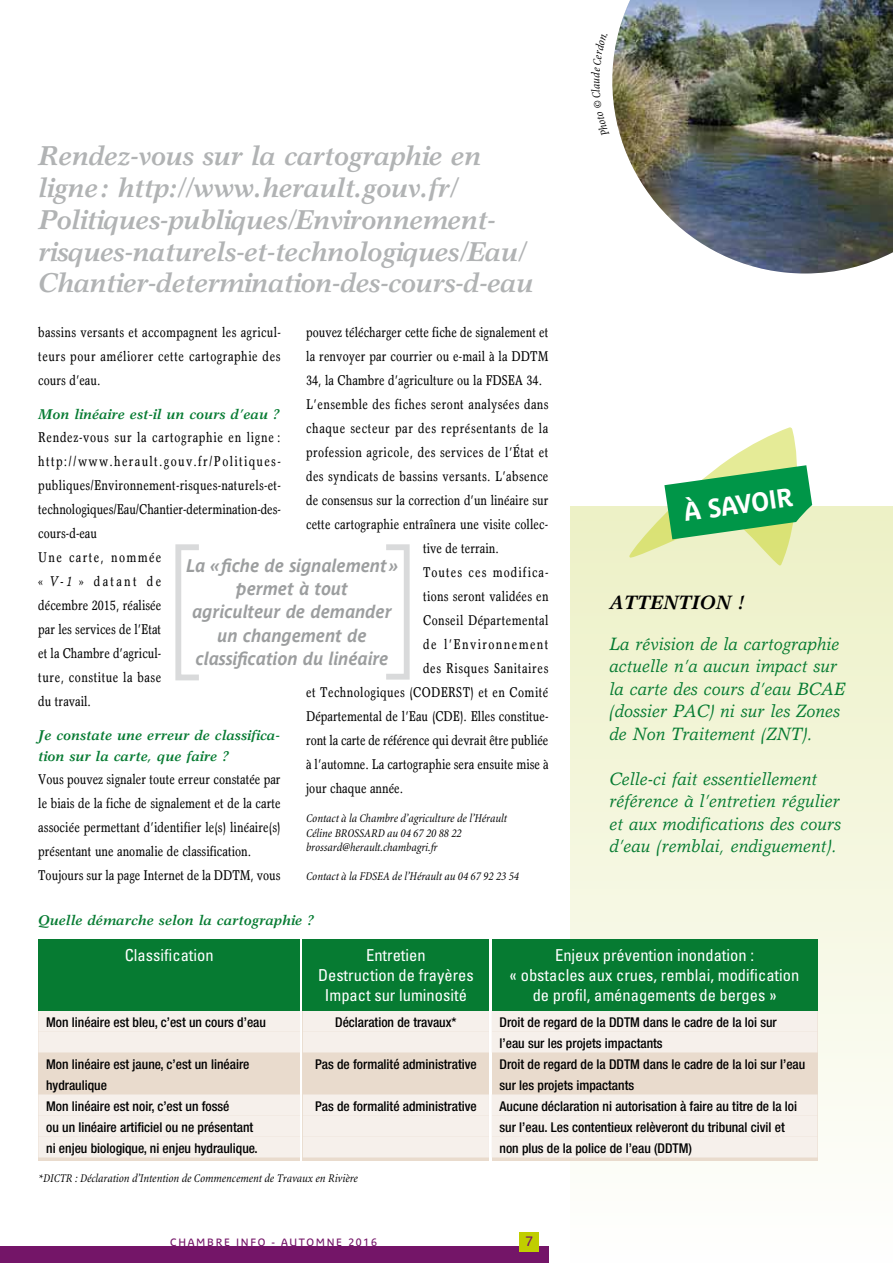
<style>
.page{position:relative;width:893px;height:1263px;background:#fff}
.page>*{position:absolute;margin:0;border:0;box-sizing:border-box;transform-origin:0 0}
.t1{font:italic 700 27.45px/31.8px "Garth Graphic";letter-spacing:-.02em;color:#b1b3b4}
.t2{font:700 25.95px "Parisine Plus Ptf";color:#fff;scale:.92 1}
.t3{font:italic 700 19.5px "Garth Graphic";color:#000}
.t4{font:italic 700 18.15px/23.4px "Parisine Plus Ptf";color:#9c9e9f;text-align:center;scale:.95 1}
.t5{font:italic 18px/22.5px "Garth Graphic";color:#067b32}
.t6{font:condensed 16.5px/19.8px "Univers";color:#fff;text-align:center}
.t7{font:condensed 14.25px/24px "Garth Graphic";letter-spacing:.005em;color:#000}
.t8{font:condensed 14.25px "Garth Graphic";letter-spacing:.025em;color:#000}
.t9{font:italic 700 14.25px/21px "Garth Graphic";color:#067b32}
.t10{font:condensed 14.25px "Garth Graphic";letter-spacing:.04em;color:#000}
.t11{font:condensed 14.25px "Garth Graphic";letter-spacing:.03em;color:#000}
.t12{font:condensed 14.25px "Garth Graphic";letter-spacing:.07em;color:#000}
.t13{font:condensed 14.25px "Garth Graphic";letter-spacing:.095em;color:#000}
.t14{font:500 condensed 13.5px/21px "Helvetica Neue";color:#000}
.t15{font:13.5px "Parisine Plus Ptf";color:#741568}
.t16{font:italic condensed 12px/14.4px "Minion";color:#000}
.t17{font:10.5px "Parisine Plus Ptf";letter-spacing:.16em;color:#741568}
.s1{font-style:italic;font-stretch:normal}
</style>
<div class="page">
<div style="left:0;top:1246px;width:549px;height:17px;background:#741568"></div>
<div style="left:519px;top:1232px;width:20px;height:19px;background:#c0ce00"></div>
<div style="left:570px;top:506px;width:323px;height:757px;background:linear-gradient(to bottom,#ecf1c5,#fefefe)"></div>
<svg style="left:629px;top:427px;width:183px;height:138px"></svg>
<div style="left:303px;top:1009px;width:186px;height:152px;background:#e9dbcd"></div>
<div style="left:303px;top:1010px;width:186px;height:21px;background:#f6f0eb"></div>
<div style="left:303px;top:1031px;width:186px;height:21px;background:#f6f0eb"></div>
<div style="left:303px;top:1094px;width:186px;height:21px;background:#f6f0eb"></div>
<div style="left:303px;top:1115px;width:186px;height:21px;background:#f6f0eb"></div>
<div style="left:303px;top:1136px;width:186px;height:21px;background:#f6f0eb"></div>
<div style="left:303px;top:939px;width:186px;height:71px;background:#067b32"></div>
<div style="left:38px;top:1009px;width:262px;height:152px;background:#e9dbcd"></div>
<div style="left:38px;top:1010px;width:262px;height:21px;background:#f6f0eb"></div>
<div style="left:38px;top:1031px;width:262px;height:21px;background:#f6f0eb"></div>
<div style="left:38px;top:1094px;width:262px;height:21px;background:#f6f0eb"></div>
<div style="left:38px;top:1115px;width:262px;height:21px;background:#f6f0eb"></div>
<div style="left:38px;top:1136px;width:262px;height:21px;background:#f6f0eb"></div>
<div style="left:38px;top:939px;width:262px;height:71px;background:#067b32"></div>
<div style="left:492px;top:1009px;width:325px;height:152px;background:#e9dbcd"></div>
<div style="left:492px;top:1010px;width:325px;height:21px;background:#f6f0eb"></div>
<div style="left:492px;top:1031px;width:325px;height:21px;background:#f6f0eb"></div>
<div style="left:492px;top:1094px;width:325px;height:21px;background:#f6f0eb"></div>
<div style="left:492px;top:1115px;width:325px;height:21px;background:#f6f0eb"></div>
<div style="left:492px;top:1136px;width:325px;height:21px;background:#f6f0eb"></div>
<div style="left:492px;top:939px;width:325px;height:71px;background:#067b32"></div>
<div style="left:175px;top:544px;width:27px;height:136px;border:6px solid #d9dadb"></div>
<div style="left:383px;top:544px;width:27px;height:136px;border:6px solid #d9dadb"></div>
<img style="left:612px;top:0;width:281px;height:273px">
<h1 class="t1" style="left:38px;top:140px;width:497px">Rendez-vous sur la cartographie en ligne: http://www.herault.gouv.fr/ Politiques-publiques/Environnement&shy;risques-naturels-et-technologiques/Eau/ Chantier-determination-des-cours-d-eau</h1>
<p class="t7" style="left:306px;top:320px;width:244px">pouvez télécharger cette fiche de signalement et</p>
<p class="t7" style="left:306px;top:344px;width:244px">la renvoyer par courrier ou e-mail à la DDTM</p>
<p class="t7" style="left:306px;top:368px;width:237px">34, la Chambre d’agriculture ou la FDSEA 34.</p>
<p class="t8" style="left:306px;top:396px;width:244px">L’ensemble des fiches seront analysées dans</p>
<p class="t10" style="left:306px;top:420px;width:244px">chaque secteur par des représentants de la</p>
<p class="t11" style="left:306px;top:444px;width:244px">profession agricole, des services de l’État et</p>
<p class="t8" style="left:306px;top:468px;width:244px">des syndicats de bassins versants. L’absence</p>
<p class="t7" style="left:306px;top:488px;width:244px">de consensus sur la correction d’un linéaire sur</p>
<p class="t7" style="left:306px;top:512px;width:244px">cette cartographie entraînera une visite collec-</p>
<p class="t7" style="left:423px;top:536px;width:77px">tive de terrain.</p>
<p class="t12" style="left:423px;top:564px;width:127px">Toutes ces modifica-</p>
<p class="t7" style="left:423px;top:584px;width:127px">tions seront validées en</p>
<p class="t8" style="left:423px;top:612px;width:127px">Conseil Départemental</p>
<p class="t13" style="left:423px;top:636px;width:127px">de l’Environnement</p>
<p class="t10" style="left:423px;top:660px;width:127px">des Risques Sanitaires</p>
<p class="t8" style="left:306px;top:684px;width:244px">et Technologiques (CODERST) et en Comité</p>
<p class="t7" style="left:306px;top:704px;width:244px">Départemental de l’Eau (CDE). Elles constitue-</p>
<p class="t7" style="left:306px;top:728px;width:244px">ront la carte de référence qui devrait être publiée</p>
<p class="t7" style="left:306px;top:752px;width:244px">à l’automne. La cartographie sera ensuite mise à</p>
<p class="t7" style="left:306px;top:776px;width:99px">jour chaque année.</p>
<p class="t16" style="left:306px;top:811px;width:202px">Contact à la Chambre d’agriculture de l’Hérault<br>Céline BROSSARD au 04 67 20 88 22 brossard@herault.chambagri.fr</p>
<p class="t16" style="left:306px;top:869px;width:214px">Contact à la FDSEA de l’Hérault au 04 67 92 23 54</p>
<p class="t7" style="left:38px;top:320px;width:244px;text-align:justify">bassins versants et accompagnent les agricul&shy;teurs pour améliorer cette cartographie des cours d’eau.</p>
<p class="t9" style="left:38px;top:404px;width:242px">Mon linéaire est-il un cours d’eau ?</p>
<p class="t7" style="left:38px;top:425px;width:244px">Rendez-vous sur la cartographie en ligne : http://www.herault.gouv.fr/Politiques&shy;publiques/Environnement-risques-naturels-et&shy;technologiques/Eau/Chantier-determination-des&shy;cours-d-eau<br>Une carte, nommée<br><span class="s1">« V-1 »</span> datant de<br>décembre 2015, réalisée<br>par les services de l’Etat<br>et la Chambre d’agricul-<br>ture, constitue la base<br>du travail.</p>
<p class="t9" style="left:38px;top:725px;width:243px">Je constate une erreur de classifica&shy;tion sur la carte, que faire ?</p>
<p class="t7" style="left:38px;top:767px;width:244px">Vous pouvez signaler toute erreur constatée par le biais de la fiche de signalement et de la carte associée permettant d’identifier le(s) linéaire(s) présentant une anomalie de classification.<br>Toujours sur la page Internet de la DDTM, vous</p>
<p class="t4" style="left:187px;top:552px;width:224px">La «fiche de signalement» permet à tout<br>agriculteur de demander un changement de classification du linéaire</p>
<p class="t9" style="left:38px;top:909px;width:277px">Quelle démarche selon la cartographie ?</p>
<h2 class="t2" style="left:682px;top:493px;width:120px;rotate:-8deg">À SAVOIR</h2>
<h3 class="t3" style="left:610px;top:591px;width:136px">ATTENTION !</h3>
<p class="t5" style="left:610px;top:632px;width:237px">La révision de la cartographie actuelle n’a aucun impact sur la carte des cours d’eau BCAE (dossier PAC) ni sur les Zones de Non Traitement (ZNT).</p>
<p class="t5" style="left:610px;top:767px;width:233px">Celle-ci fait essentiellement référence à l’entretien régulier et aux modifications des cours d’eau (remblai, endiguement).</p>
<p class="t6" style="left:125px;top:945px;width:90px">Classification</p>
<p class="t6" style="left:318px;top:945px;width:157px">Entretien<br>Destruction de frayères<br>Impact sur luminosité</p>
<p class="t6" style="left:510px;top:945px;width:291px">Enjeux prévention inondation :<br>« obstacles aux crues, remblai, modification de profil, aménagements de berges »</p>
<p class="t14" style="left:46px;top:1012px;width:221px">Mon linéaire est bleu, c’est un cours d’eau</p>
<p class="t14" style="left:46px;top:1054px;width:213px">Mon linéaire est jaune, c’est un linéaire hydraulique<br>Mon linéaire est noir, c’est un fossé<br>ou un linéaire artificiel ou ne présentant ni enjeu biologique, ni enjeu hydraulique.</p>
<p class="t14" style="left:335px;top:1012px;width:123px">Déclaration de travaux*</p>
<p class="t14" style="left:315px;top:1054px;width:163px">Pas de formalité administrative</p>
<p class="t14" style="left:315px;top:1096px;width:163px">Pas de formalité administrative</p>
<p class="t14" style="left:499px;top:1012px;width:307px">Droit de regard de la DDTM dans le cadre de la loi sur l’eau sur les projets impactants<br>Droit de regard de la DDTM dans le cadre de la loi sur l’eau sur les projets impactants<br>Aucune déclaration ni autorisation à faire au titre de la loi sur l’eau. Les contentieux relèveront du tribunal civil et non plus de la police de l’eau (DDTM)</p>
<p class="t16" style="left:38px;top:1171px;width:321px">*DICTR : Déclaration d’Intention de Commencement de Travaux en Rivière</p>
<p class="t17" style="left:170px;top:1234px;width:208px">CHAMBRE INFO - AUTOMNE 2016</p>
<p class="t15" style="left:526px;top:1231px;width:9px">7</p>
</div>
